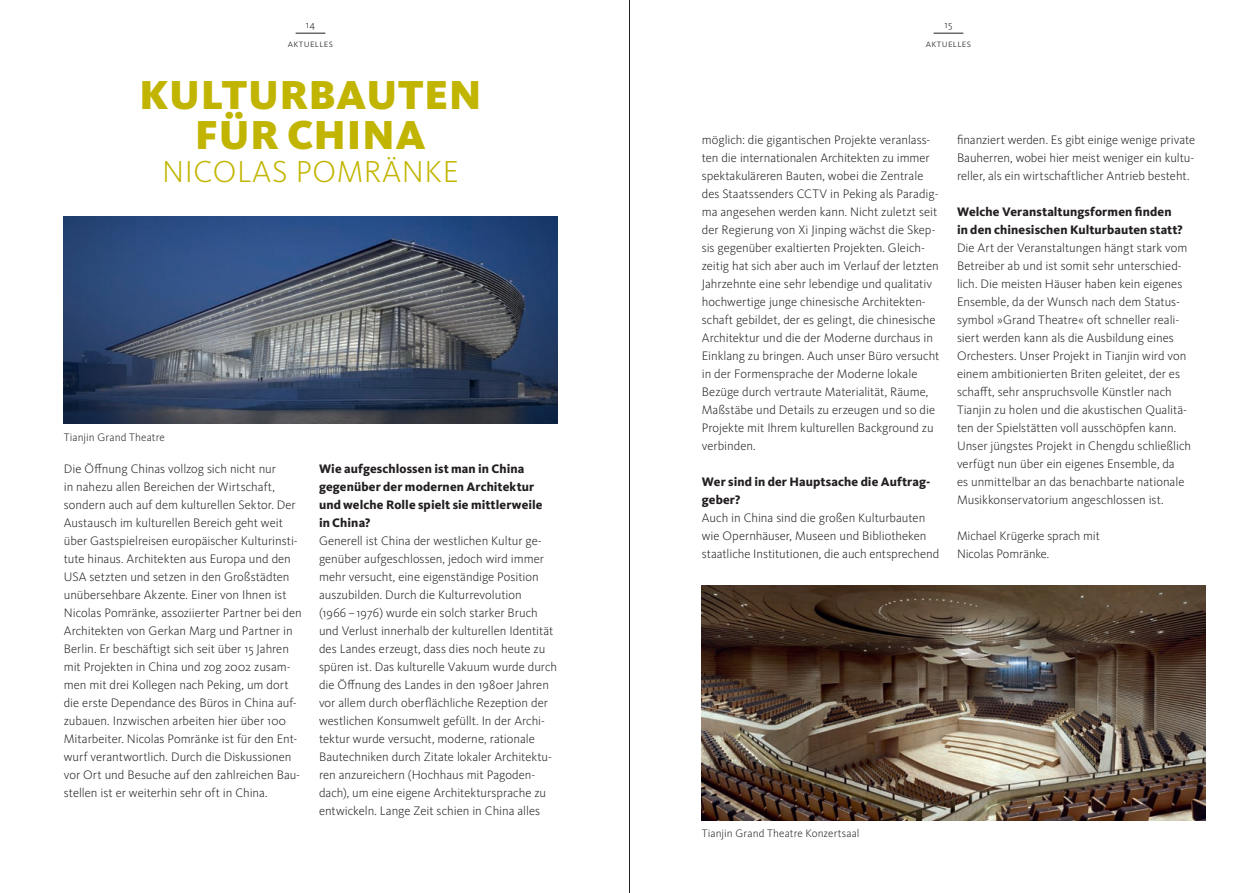
<style>
.page{position:relative;width:1259px;height:893px;background:#fff}
.page>*{position:absolute;margin:0;border:0;box-sizing:border-box;transform-origin:0 0}
.WSO___DIN_A5___Innen{font:900 42px/39.9px "WDR Sans";letter-spacing:.02em;color:#c2b501;text-align:center}
.WSO___DIN_A5___Innen-2{font:300 31.5px "WDR Sans";letter-spacing:.02em;color:#c2b501}
.WSO___DIN_A5___Innen-3{font:300 12.75px/18px "WDR Sans";color:#231f20}
.WSO___DIN_A5___Innen-4{font:800 12.75px/18px "WDR Sans";letter-spacing:.01em;color:#231f20}
.WSO___DIN_A5___Innen-5{font:300 11.25px "WDR Sans";letter-spacing:.01em;color:#231f20}
.t1{font:300 10.5px "WDR Sans";letter-spacing:.025em;color:#231f20}
</style>
<div class="page">
<hr style="left:933px;top:33px;width:30px;height:1px;background:#231f20">
<svg style="left:296px;top:33px;width:29px;height:1px"></svg>
<img style="left:702px;top:585px;width:503px;height:236px">
<img style="left:64px;top:216px;width:493px;height:207px">
<hr style="left:629px;top:0;width:1px;height:893px;background:#231f20">
<p class="t1" style="left:306px;top:18px;width:11px">14</p>
<p class="t1" style="left:944px;top:18px;width:9px">15</p>
<p class="t1" style="left:288px;top:37px;width:47px">aktuelles</p>
<p class="t1" style="left:926px;top:37px;width:47px">aktuelles</p>
<p class="WSO___DIN_A5___Innen" style="left:140px;top:75px;width:343px">KULTURBAUTEN<br>FÜR CHINA</p>
<p class="WSO___DIN_A5___Innen-2" style="left:162px;top:153px;width:298px">NICOLAS POMRÄNKE</p>
<p class="WSO___DIN_A5___Innen-3" style="left:957px;top:131px;width:240px">finanziert werden. Es gibt einige wenige private<br>Bauherren, wobei hier meist weniger ein kultu&shy;reller, als ein wirtschaftlicher Antrieb besteht.</p>
<p class="WSO___DIN_A5___Innen-4" style="left:957px;top:203px;width:227px">Welche Veranstaltungsformen finden in den chinesischen Kulturbauten statt?</p>
<p class="WSO___DIN_A5___Innen-3" style="left:957px;top:239px;width:236px">Die Art der Veranstaltungen hängt stark vom Betreiber ab und ist somit sehr unterschied&shy;lich. Die meisten Häuser haben kein eigenes Ensemble, da der Wunsch nach dem Status&shy;symbol »Grand Theatre« oft schneller reali&shy;siert werden kann als die Ausbildung eines Orchesters. Unser Projekt in Tianjin wird von einem ambitionierten Briten geleitet, der es schafft, sehr anspruchsvolle Künstler nach Tianjin zu holen und die akustischen Qualitä&shy;ten der Spielstätten voll ausschöpfen kann.<br>Unser jüngstes Projekt in Chengdu schließlich verfügt nun über ein eigenes Ensemble, da<br>es unmittelbar an das benachbarte nationale Musikkonservatorium angeschlossen ist.</p>
<p class="WSO___DIN_A5___Innen-3" style="left:957px;top:527px;width:144px">Michael Krügerke sprach mit<br>Nicolas Pomränke.</p>
<p class="WSO___DIN_A5___Innen-3" style="left:702px;top:131px;width:239px">möglich: die gigantischen Projekte veranlass&shy;ten die internationalen Architekten zu immer spektakuläreren Bauten, wobei die Zentrale des Staatssenders CCTV in Peking als Paradig&shy;ma angesehen werden kann. Nicht zuletzt seit der Regierung von Xi Jinping wächst die Skep&shy;sis gegenüber exaltierten Projekten. Gleich&shy;zeitig hat sich aber auch im Verlauf der letzten Jahrzehnte eine sehr lebendige und qualitativ hochwertige junge chinesische Architekten&shy;schaft gebildet, der es gelingt, die chinesische Architektur und die der Moderne durchaus in Einklang zu bringen. Auch unser Büro versucht in der Formensprache der Moderne lokale Bezüge durch vertraute Materialität, Räume, Maßstäbe und Details zu erzeugen und so die Projekte mit Ihrem kulturellen Background zu verbinden.</p>
<p class="WSO___DIN_A5___Innen-4" style="left:702px;top:473px;width:230px">Wer sind in der Hauptsache die Auftrag&shy;geber?</p>
<p class="WSO___DIN_A5___Innen-3" style="left:702px;top:509px;width:239px">Auch in China sind die großen Kulturbauten wie Opernhäuser, Museen und Bibliotheken staatliche Institutionen, die auch entsprechend</p>
<p class="WSO___DIN_A5___Innen-5" style="left:64px;top:431px;width:102px">Tianjin Grand Theatre</p>
<p class="WSO___DIN_A5___Innen-3" style="left:64px;top:459px;width:240px">Die Öffnung Chinas vollzog sich nicht nur<br>in nahezu allen Bereichen der Wirtschaft, sondern auch auf dem kulturellen Sektor. Der Austausch im kulturellen Bereich geht weit über Gastspielreisen europäischer Kulturinsti&shy;tute hinaus. Architekten aus Europa und den USA setzten und setzen in den Großstädten unübersehbare Akzente. Einer von Ihnen ist Nicolas Pomränke, assoziierter Partner bei den Architekten von Gerkan Marg und Partner in Berlin. Er beschäftigt sich seit über 15 Jahren mit Projekten in China und zog 2002 zusam&shy;men mit drei Kollegen nach Peking, um dort die erste Dependance des Büros in China auf&shy;zubauen. Inzwischen arbeiten hier über 100<br>Mitarbeiter. Nicolas Pomränke ist für den Ent&shy;wurf verantwortlich. Durch die Diskussionen vor Ort und Besuche auf den zahlreichen Bau&shy;stellen ist er weiterhin sehr oft in China.</p>
<p class="WSO___DIN_A5___Innen-4" style="left:319px;top:459px;width:225px">Wie aufgeschlossen ist man in China gegenüber der modernen Architektur und welche Rolle spielt sie mittlerweile in China?</p>
<p class="WSO___DIN_A5___Innen-3" style="left:319px;top:531px;width:240px">Generell ist China der westlichen Kultur ge&shy;genüber aufgeschlossen, jedoch wird immer mehr versucht, eine eigenständige Position auszubilden. Durch die Kulturrevolution<br>(1966 –1976) wurde ein solch starker Bruch und Verlust innerhalb der kulturellen Identität des Landes erzeugt, dass dies noch heute zu spüren ist. Das kulturelle Vakuum wurde durch die Öffnung des Landes in den 1980er Jahren vor allem durch oberflächliche Rezeption der westlichen Konsumwelt gefüllt. In der Archi&shy;tektur wurde versucht, moderne, rationale Bautechniken durch Zitate lokaler Architektu&shy;ren anzureichern (Hochhaus mit Pagoden&shy;dach), um eine eigene Architektursprache zu entwickeln. Lange Zeit schien in China alles</p>
<p class="WSO___DIN_A5___Innen-5" style="left:702px;top:827px;width:159px">Tianjin Grand Theatre Konzertsaal</p>
</div>
